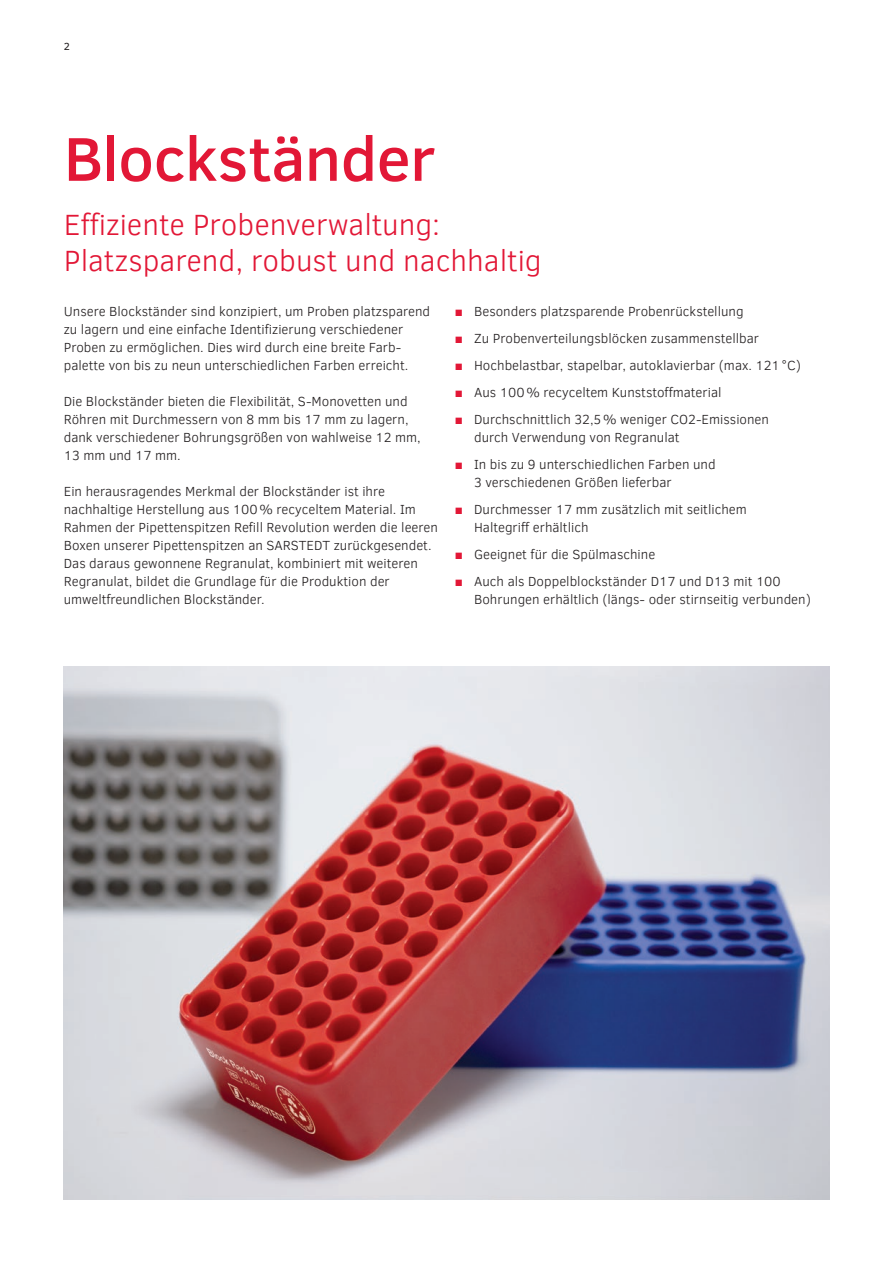
<style>
.page{position:relative;width:893px;height:1263px;background:#fff}
.page>*{position:absolute;margin:0;border:0;box-sizing:border-box;transform-origin:0 0}
.t1{font:500 63px "Clear Sans";letter-spacing:-.01em;color:#e21736}
.t2{font:300 30px/36px "Clear Sans";color:#e21736}
.t3{font:300 13.5px/18px "Clear Sans";color:#231f20}
.t4{font:10.5px "Clear Sans";color:#231f20}
.s1{font-weight:400;color:#e21736}
</style>
<div class="page">
<img style="left:64px;top:667px;width:765px;height:532px">
<p class="t4" style="left:64px;top:39px;width:8px">2</p>
<h1 class="t1" style="left:64px;top:115px;width:373px">Blockständer</h1>
<h2 class="t2" style="left:64px;top:206px;width:480px">Effiziente Probenverwaltung:<br>Platzsparend, robust und nachhaltig</h2>
<p class="t3" style="left:64px;top:302px;width:368px">Unsere Blockständer sind konzipiert, um Proben platzsparend zu lagern und eine einfache Identifizierung verschiedener Proben zu ermöglichen. Dies wird durch eine breite Farb&shy;palette von bis zu neun unterschiedlichen Farben erreicht.</p>
<p class="t3" style="left:64px;top:392px;width:358px">Die Blockständer bieten die Flexibilität, S-Monovetten und Röhren mit Durchmessern von 8 mm bis 17 mm zu lagern, dank verschiedener Bohrungsgrößen von wahlweise 12 mm, 13 mm und 17 mm.</p>
<p class="t3" style="left:64px;top:482px;width:376px">Ein herausragendes Merkmal der Blockständer ist ihre nachhaltige Herstellung aus 100% recyceltem Material. Im Rahmen der Pipettenspitzen Refill Revolution werden die leeren Boxen unserer Pipettenspitzen an SARSTEDT zurückgesendet.<br>Das daraus gewonnene Regranulat, kombiniert mit weiteren Regranulat, bildet die Grundlage für die Produktion der umweltfreundlichen Blockständer.</p>
<p class="t3" style="left:455px;top:302px;width:290px"><span class="s1">■</span> Besonders platzsparende Probenrückstellung</p>
<p class="t3" style="left:455px;top:329px;width:306px"><span class="s1">■</span> Zu Probenverteilungsblöcken zusammenstellbar</p>
<p class="t3" style="left:455px;top:356px;width:348px"><span class="s1">■</span> Hochbelastbar, stapelbar, autoklavierbar (max. 121°C)</p>
<p class="t3" style="left:455px;top:383px;width:268px"><span class="s1">■</span> Aus 100% recyceltem Kunststoffmaterial</p>
<p class="t3" style="left:474px;top:410px;width:296px;text-indent:-19px"><span class="s1">■</span> Durchschnittlich 32,5% weniger CO2-Emissionen durch Verwendung von Regranulat</p>
<p class="t3" style="left:474px;top:455px;width:243px;text-indent:-19px"><span class="s1">■</span> In bis zu 9 unterschiedlichen Farben und<br>3 verschiedenen Größen lieferbar</p>
<p class="t3" style="left:474px;top:500px;width:274px;text-indent:-19px"><span class="s1">■</span> Durchmesser 17 mm zusätzlich mit seitlichem<br>Haltegriff erhältlich</p>
<p class="t3" style="left:455px;top:545px;width:202px"><span class="s1">■</span> Geeignet für die Spülmaschine</p>
<p class="t3" style="left:474px;top:572px;width:338px;text-indent:-19px"><span class="s1">■</span> Auch als Doppelblockständer D17 und D13 mit 100<br>Bohrungen erhältlich (längs- oder stirnseitig verbunden)</p>
</div>
